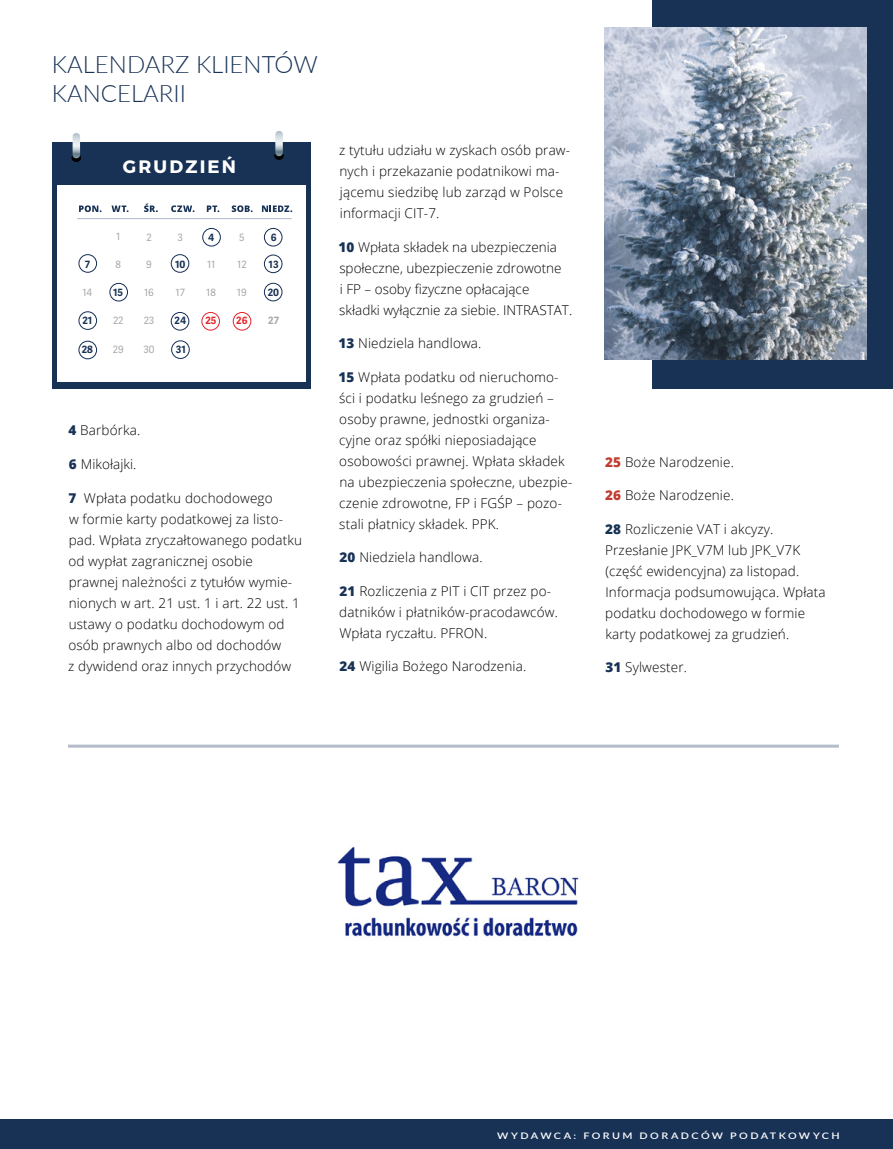
<style>
.page{position:relative;width:893px;height:1149px;background:#fff}
.page>*{position:absolute;margin:0;border:0;box-sizing:border-box;transform-origin:0 0}
.t1{font:300 24px/28.8px "Lato";color:#183255}
.t2{font:18px "Trueno Bd";letter-spacing:.12em;color:#fff}
.t3{font:300 13.5px/21px "Open Sans";letter-spacing:.01em;color:#000}
.t4{font:10.05px "Adelle Sans";color:#a5a8aa}
.t5{font:700 10.05px "Adelle Sans";color:#183255}
.t6{font:700 10.05px "Adelle Sans";color:#e52329}
.t7{font:700 10.05px "Adelle Sans";color:#a5a8aa}
.t8{font:600 9px "Lato";letter-spacing:.22em;color:#fff;scale:1.2 1}
.s1{font-weight:800;color:#183255}
.s2{font-weight:800;color:#bf3e30}
</style>
<div class="page">
<div style="left:0;top:1118px;width:893px;height:30px;background:#183255"></div>
<div style="left:652px;top:0;width:241px;height:388px;background:#183255"></div>
<img style="left:604px;top:27px;width:262px;height:332px">
<hr style="left:68px;top:744px;width:771px;height:3px;background:#b4bbca">
<div style="left:52px;top:142px;width:258px;height:246px;background:#183255"></div>
<div style="left:58px;top:148px;width:248px;height:233px;background:#fff"></div>
<div style="left:57px;top:147px;width:249px;height:37px;background:#183255"></div>
<svg style="left:79px;top:205px;width:23px;height:7px"></svg>
<svg style="left:112px;top:205px;width:17px;height:7px"></svg>
<svg style="left:144px;top:203px;width:14px;height:9px"></svg>
<svg style="left:171px;top:205px;width:23px;height:7px"></svg>
<svg style="left:207px;top:205px;width:12px;height:7px"></svg>
<svg style="left:232px;top:205px;width:21px;height:7px"></svg>
<svg style="left:262px;top:205px;width:30px;height:7px"></svg>
<hr style="left:77px;top:218px;width:215px;height:1px;background:#aeb7c7">
<div style="left:202px;top:228px;width:19px;height:18px;border:1px solid #152e55;border-radius:50%"></div>
<div style="left:264px;top:228px;width:18px;height:18px;border:1px solid #152e55;border-radius:50%"></div>
<div style="left:264px;top:254px;width:18px;height:19px;border:1px solid #152e55;border-radius:50%"></div>
<div style="left:264px;top:283px;width:18px;height:18px;border:1px solid #152e55;border-radius:50%"></div>
<div style="left:171px;top:254px;width:18px;height:18px;border:1px solid #152e55;border-radius:50%"></div>
<div style="left:79px;top:254px;width:18px;height:18px;border:1px solid #152e55;border-radius:50%"></div>
<div style="left:79px;top:311px;width:18px;height:19px;border:1px solid #152e55;border-radius:50%"></div>
<div style="left:79px;top:341px;width:18px;height:18px;border:1px solid #152e55;border-radius:50%"></div>
<div style="left:171px;top:340px;width:19px;height:19px;border:1px solid #152e55;border-radius:50%"></div>
<div style="left:171px;top:312px;width:18px;height:18px;border:1px solid #152e55;border-radius:50%"></div>
<div style="left:109px;top:283px;width:19px;height:18px;border:1px solid #152e55;border-radius:50%"></div>
<div style="left:201px;top:312px;width:19px;height:18px;border:1px solid #e52329;border-radius:50%"></div>
<div style="left:233px;top:312px;width:18px;height:18px;border:1px solid #e52329;border-radius:50%"></div>
<svg style="left:72px;top:154px;width:9px;height:8px"></svg>
<svg style="left:274px;top:152px;width:10px;height:8px"></svg>
<svg style="left:73px;top:133px;width:7px;height:25px"></svg>
<svg style="left:275px;top:131px;width:8px;height:25px"></svg>
<img style="left:337px;top:846px;width:242px;height:91px">
<h1 class="t1" style="left:52px;top:49px;width:268px">KALENDARZ KLIENTÓW<br>KANCELARII</h1>
<h2 class="t2" style="left:123px;top:155px;width:115px">GRUDZIEŃ</h2>
<p class="t5" style="left:85px;top:257px;width:7px">7</p>
<p class="t4" style="left:82px;top:285px;width:11px">14</p>
<p class="t5" style="left:82px;top:313px;width:11px">21</p>
<p class="t5" style="left:82px;top:342px;width:13px">28</p>
<p class="t4" style="left:116px;top:229px;width:6px">1</p>
<p class="t4" style="left:146px;top:230px;width:7px">2</p>
<p class="t4" style="left:178px;top:230px;width:7px">3</p>
<p class="t5" style="left:208px;top:230px;width:8px">4</p>
<p class="t4" style="left:239px;top:230px;width:7px">5</p>
<p class="t5" style="left:271px;top:229px;width:7px">6</p>
<p class="t4" style="left:116px;top:257px;width:7px">8</p>
<p class="t5" style="left:113px;top:285px;width:12px">15</p>
<p class="t4" style="left:113px;top:313px;width:12px">22</p>
<p class="t4" style="left:113px;top:342px;width:12px">29</p>
<p class="t4" style="left:146px;top:257px;width:7px">9</p>
<p class="t4" style="left:144px;top:285px;width:11px">16</p>
<p class="t4" style="left:144px;top:313px;width:12px">23</p>
<p class="t4" style="left:144px;top:342px;width:13px">30</p>
<p class="t5" style="left:175px;top:256px;width:12px">10</p>
<p class="t4" style="left:176px;top:285px;width:11px">17</p>
<p class="t5" style="left:175px;top:313px;width:13px">24</p>
<p class="t5" style="left:176px;top:342px;width:12px">31</p>
<p class="t4" style="left:207px;top:257px;width:10px">11</p>
<p class="t4" style="left:206px;top:285px;width:11px">18</p>
<p class="t6" style="left:206px;top:313px;width:13px">25</p>
<p class="t4" style="left:237px;top:257px;width:11px">12</p>
<p class="t4" style="left:237px;top:285px;width:11px">19</p>
<p class="t6" style="left:236px;top:313px;width:13px">26</p>
<p class="t5" style="left:269px;top:256px;width:12px">13</p>
<p class="t5" style="left:268px;top:285px;width:13px">20</p>
<p class="t7" style="left:268px;top:313px;width:12px">27</p>
<p class="t3" style="left:69px;top:419px;width:73px"><span class="s1">4</span> Barbórka.</p>
<p class="t3" style="left:69px;top:453px;width:69px"><span class="s1">6</span> Mikołajki.</p>
<p class="t3" style="left:68px;top:486px;width:235px"><span class="s1">7</span> Wpłata podatku dochodowego<br>w formie karty podatkowej za listo&shy;pad. Wpłata zryczałtowanego podatku od wypłat zagranicznej osobie prawnej należności z tytułów wymie&shy;nionych w art. 21 ust. 1 i art. 22 ust. 1 ustawy o podatku dochodowym od osób prawnych albo od dochodów<br>z dywidend oraz innych przychodów</p>
<p class="t3" style="left:339px;top:139px;width:233px">z tytułu udziału w zyskach osób praw&shy;nych i przekazanie podatnikowi ma&shy;jącemu siedzibę lub zarząd w Polsce informacji CIT-7.</p>
<p class="t3" style="left:338px;top:236px;width:235px"><span class="s1">10</span> Wpłata składek na ubezpieczenia społeczne, ubezpieczenie zdrowotne<br>i FP – osoby fizyczne opłacające<br>składki wyłącznie za siebie. INTRASTAT.</p>
<p class="t3" style="left:338px;top:332px;width:145px"><span class="s1">13</span> Niedziela handlowa.</p>
<p class="t3" style="left:338px;top:366px;width:235px"><span class="s1">15</span> Wpłata podatku od nieruchomo&shy;ści i podatku leśnego za grudzień – osoby prawne, jednostki organiza&shy;cyjne oraz spółki nieposiadające osobowości prawnej. Wpłata składek na ubezpieczenia społeczne, ubezpie&shy;czenie zdrowotne, FP i FGŚP – pozo&shy;stali płatnicy składek. PPK.</p>
<p class="t3" style="left:340px;top:546px;width:145px"><span class="s1">20</span> Niedziela handlowa.</p>
<p class="t3" style="left:339px;top:579px;width:220px"><span class="s1">21</span> Rozliczenia z PIT i CIT przez po&shy;datników i płatników-pracodawców.<br>Wpłata ryczałtu. PFRON.</p>
<p class="t3" style="left:340px;top:655px;width:188px"><span class="s1">24</span> Wigilia Bożego Narodzenia.</p>
<p class="t3" style="left:605px;top:451px;width:130px"><span class="s2">25</span> Boże Narodzenie.</p>
<p class="t3" style="left:605px;top:484px;width:130px"><span class="s2">26</span> Boże Narodzenie.</p>
<p class="t3" style="left:605px;top:517px;width:222px"><span class="s1">28</span> Rozliczenie VAT i akcyzy.<br>Przesłanie JPK_V7M lub JPK_V7K (część ewidencyjna) za listopad.<br>Informacja podsumowująca. Wpłata podatku dochodowego w formie karty podatkowej za grudzień.</p>
<p class="t3" style="left:605px;top:656px;width:83px"><span class="s1">31</span> Sylwester.</p>
<p class="t8" style="left:497px;top:1128px;width:287px">WYDAWCA: FORUM DORADCÓW PODATKOWYCH</p>
</div>
